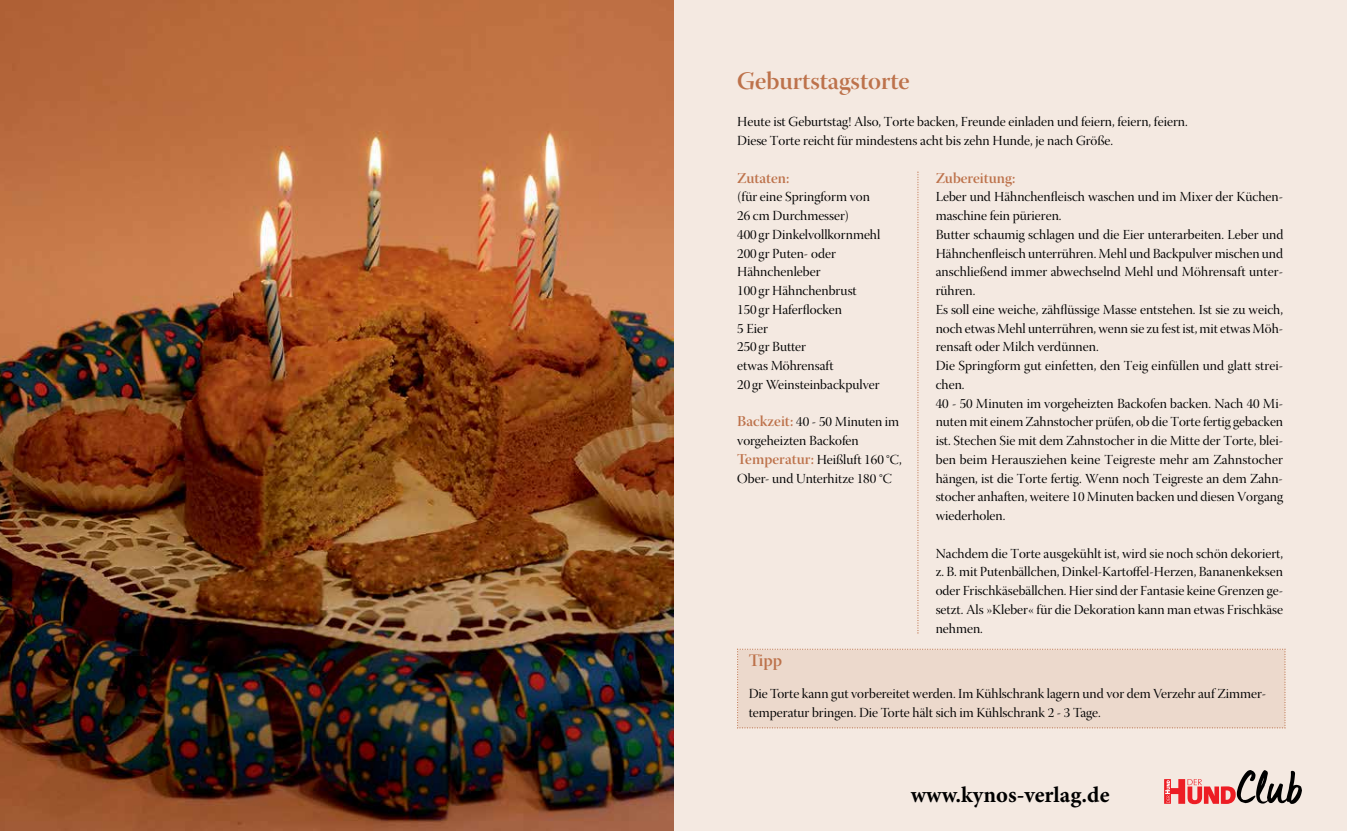
<style>
.page{position:relative;width:1347px;height:831px;background:#fff}
.page>*{position:absolute;margin:0;border:0;box-sizing:border-box;transform-origin:0 0}
.t1{font:25px "Warnock Pro Semibold Disp";color:#bd724b}
.t2{font:700 22.5px "Minion Pro";color:#000}
.t3{font:17.5px "Warnock Pro Semibold Disp";color:#bd724b}
.t4{font:15px "Warnock Pro Semibold Disp";color:#bd724b}
.t5{font:13.75px/18.8px "Warnock Pro Disp";color:#000}
.s1{font-family:"Warnock Pro Semibold Disp";font-size:15px;color:#bd724b}
</style>
<div class="page">
<hr style="left:673px;top:0;width:1px;height:831px;background:#f4e9e1">
<img style="left:0;top:0;width:673px;height:831px">
<div style="left:674px;top:0;width:672px;height:831px;background:#f4e9e1"></div>
<svg style="left:917px;top:172px;width:1px;height:461px"></svg>
<div style="left:737px;top:649px;width:548px;height:79px;background:#ecd9cc"></div>
<svg style="left:1164px;top:770px;width:137px;height:34px"></svg>
<h1 class="t1" style="left:737px;top:71px;width:174px">Geburtstagstorte</h1>
<p class="t5" style="left:737px;top:114px;width:452px">Heute ist Geburtstag! Also, Torte backen, Freunde einladen und feiern, feiern, feiern.<br>Diese Torte reicht für mindestens acht bis zehn Hunde, je nach Größe.</p>
<p class="t4" style="left:935px;top:172px;width:81px">Zubereitung:</p>
<p class="t5" style="left:935px;top:189px;width:349px">Leber und Hähnchenfleisch waschen und im Mixer der Küchen&shy;maschine fein pürieren.<br>Butter schaumig schlagen und die Eier unterarbeiten. Leber und Hähnchenfleisch unterrühren. Mehl und Backpulver mischen und anschließend immer abwechselnd Mehl und Möhrensaft unter&shy;rühren.<br>Es soll eine weiche, zähflüssige Masse entstehen. Ist sie zu weich, noch etwas Mehl unterrühren, wenn sie zu fest ist, mit etwas Möh&shy;rensaft oder Milch verdünnen.<br>Die Springform gut einfetten, den Teig einfüllen und glatt strei&shy;chen.<br>40 - 50 Minuten im vorgeheizten Backofen backen. Nach 40 Mi&shy;nuten mit einem Zahnstocher prüfen, ob die Torte fertig gebacken ist. Stechen Sie mit dem Zahnstocher in die Mitte der Torte, blei&shy;ben beim Herausziehen keine Teigreste mehr am Zahnstocher hängen, ist die Torte fertig. Wenn noch Teigreste an dem Zahn&shy;stocher anhaften, weitere 10 Minuten backen und diesen Vorgang wiederholen.</p>
<p class="t5" style="left:935px;top:545px;width:349px;text-align:justify">Nachdem die Torte ausgekühlt ist, wird sie noch schön dekoriert, z. B. mit Putenbällchen, Dinkel-Kartoffel-Herzen, Bananenkeksen oder Frischkäsebällchen. Hier sind der Fantasie keine Grenzen ge&shy;setzt. Als »Kleber« für die Dekoration kann man etwas Frischkäse nehmen.</p>
<p class="t4" style="left:737px;top:172px;width:54px">Zutaten:</p>
<p class="t5" style="left:737px;top:189px;width:144px">(für eine Springform von<br>26 cm Durchmesser)<br>400 gr Dinkelvollkornmehl<br>200 gr Puten- oder<br>Hähnchenleber<br>100 gr Hähnchenbrust<br>150 gr Haferflocken<br>5 Eier<br>250 gr Butter<br>etwas Möhrensaft<br>20 gr Weinsteinbackpulver</p>
<p class="t5" style="left:737px;top:414px;width:166px"><span class="s1">Backzeit:</span> 40 - 50 Minuten im vorgeheizten Backofen<br><span class="s1">Temperatur:</span> Heißluft 160 °C,<br>Ober- und Unterhitze 180 °C</p>
<p class="t3" style="left:748px;top:653px;width:35px">Tipp</p>
<p class="t5" style="left:748px;top:685px;width:519px">Die Torte kann gut vorbereitet werden. Im Kühlschrank lagern und vor dem Verzehr auf Zimmer&shy;temperatur bringen. Die Torte hält sich im Kühlschrank 2 - 3 Tage.</p>
<h2 class="t2" style="left:910px;top:779px;width:200px">www.kynos-verlag.de</h2>
</div>
